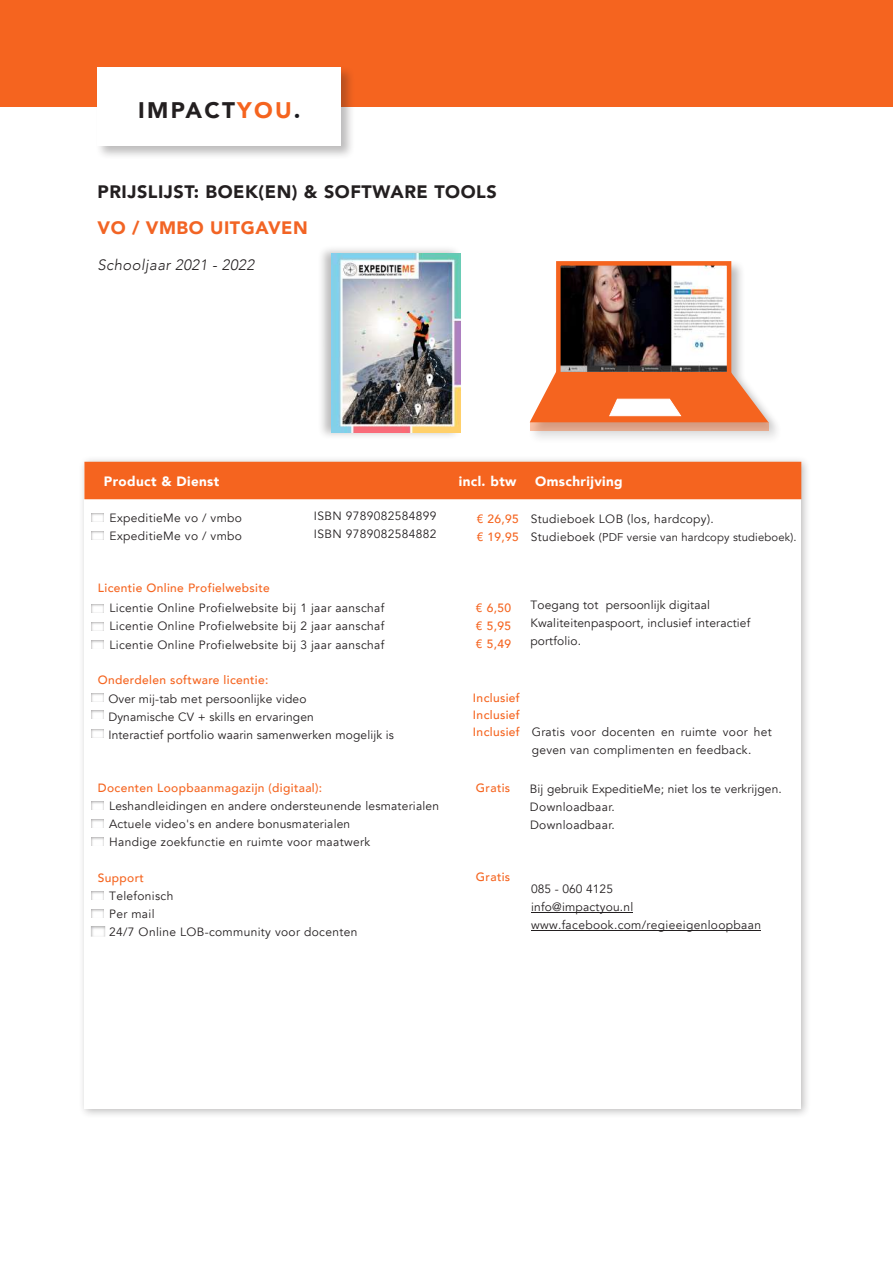
<style>
.page{position:relative;width:893px;height:1263px;background:#fff}
.page>*{position:absolute;margin:0;border:0;box-sizing:border-box;transform-origin:0 0}
.t1{font:900 22.5px "Avenir";letter-spacing:.1em;color:#231f20}
.t2{font:900 18px "Avenir";letter-spacing:.03em;color:#231f20}
.t3{font:900 18px "Avenir";letter-spacing:.03em;color:#f26424}
.t4{font:italic 300 15px "Avenir";letter-spacing:.025em;color:#231f20}
.t5{font:900 13.5px "Avenir";letter-spacing:.03em;color:#fff}
.t6{font:12px/18px "Avenir";letter-spacing:.03em;color:#231f20}
.t7{font:12px/18px "Avenir";letter-spacing:.01em;color:#231f20}
.t8{font:500 12px/16.8px "Avenir";letter-spacing:.03em;color:#f5641f}
.t9{font:11.25px "Avenir";letter-spacing:.015em;color:#231f20}
.s1{color:#f5641f}
.s2{color:#191a1f}
.s3{font-weight:500;color:#f5641f}
.s4{font-weight:500;font-size:12px;color:#f5641f}
.s5{font-size:12px}
</style>
<div class="page">
<div style="left:78px;top:456px;width:734px;height:663px;background:#231f20;opacity:.3"></div>
<div style="left:84px;top:462px;width:717px;height:647px;background:#fff"></div>
<div style="left:84px;top:462px;width:717px;height:37px;background:#f5641f"></div>
<div style="left:0;top:0;width:893px;height:106px;background:#f5641f"></div>
<div style="left:95px;top:65px;width:261px;height:95px;background:#231f20;opacity:.3"></div>
<div style="left:98px;top:68px;width:243px;height:78px;background:#fff"></div>
<div style="left:528px;top:259px;width:254px;height:186px;background:#231f20;opacity:.3"></div>
<svg style="left:528px;top:368px;width:243px;height:56px"></svg>
<img style="left:561px;top:266px;width:165px;height:106px">
<div style="left:556px;top:261px;width:175px;height:119px;border:4px solid #f5641f"></div>
<div style="left:530px;top:422px;width:238px;height:9px;background:#dba085"></div>
<div style="left:317px;top:245px;width:146px;height:195px;background:#231f20;opacity:.3"></div>
<img style="left:332px;top:253px;width:129px;height:179px">
<div style="left:89px;top:511px;width:15px;height:11px;background:#231f20;opacity:.4"></div>
<div style="left:89px;top:602px;width:15px;height:11px;background:#231f20;opacity:.4"></div>
<div style="left:89px;top:620px;width:15px;height:11px;background:#231f20;opacity:.4"></div>
<div style="left:89px;top:639px;width:15px;height:10px;background:#231f20;opacity:.4"></div>
<div style="left:89px;top:529px;width:15px;height:11px;background:#231f20;opacity:.4"></div>
<div style="left:89px;top:691px;width:15px;height:11px;background:#231f20;opacity:.4"></div>
<div style="left:89px;top:709px;width:15px;height:10px;background:#231f20;opacity:.4"></div>
<div style="left:89px;top:727px;width:15px;height:11px;background:#231f20;opacity:.4"></div>
<div style="left:89px;top:817px;width:15px;height:11px;background:#231f20;opacity:.4"></div>
<div style="left:89px;top:799px;width:15px;height:11px;background:#231f20;opacity:.4"></div>
<div style="left:89px;top:835px;width:15px;height:11px;background:#231f20;opacity:.4"></div>
<div style="left:89px;top:889px;width:15px;height:11px;background:#231f20;opacity:.4"></div>
<div style="left:89px;top:908px;width:15px;height:10px;background:#231f20;opacity:.4"></div>
<hr style="left:531px;top:930px;width:230px;height:1px;background:#231f20">
<hr style="left:531px;top:912px;width:102px;height:1px;background:#231f20">
<img style="left:91px;top:926px;width:15px;height:11px">
<h1 class="t1" style="left:138px;top:91px;width:164px">IMPACT<span class="s1">YOU</span><span class="s2">.</span></h1>
<h2 class="t2" style="left:98px;top:176px;width:401px">PRIJSLIJST: BOEK(EN) &amp; SOFTWARE TOOLS</h2>
<h2 class="t3" style="left:98px;top:212px;width:212px">VO / VMBO UITGAVEN</h2>
<p class="t4" style="left:98px;top:256px;width:158px">Schooljaar 2021 - 2022</p>
<p class="t5" style="left:104px;top:470px;width:117px">Product &amp; Dienst</p>
<p class="t5" style="left:459px;top:470px;width:59px">incl. btw</p>
<p class="t5" style="left:535px;top:470px;width:89px">Omschrijving</p>
<p class="t6" style="left:98px;top:510px;width:145px">- ExpeditieMe vo / vmbo</p>
<p class="t6" style="left:98px;top:528px;width:145px">- ExpeditieMe vo / vmbo</p>
<p class="t8" style="left:98px;top:579px;width:173px">Licentie Online Profielwebsite</p>
<p class="t6" style="left:314px;top:507px;width:124px">ISBN 9789082584899<br>ISBN 9789082584882</p>
<p class="t6" style="left:477px;top:510px;width:239px"><span class="s3">€ 26,95</span> Studieboek LOB (los, hardcopy).</p>
<p class="t9" style="left:477px;top:531px;width:321px"><span class="s4">€ 19,95</span> <span class="s5">Studieboek</span> (PDF versie van hardcopy studieboek).</p>
<p class="t6" style="left:98px;top:600px;width:287px">- Licentie Online Profielwebsite bij 1 jaar aanschaf</p>
<p class="t6" style="left:98px;top:618px;width:287px">- Licentie Online Profielwebsite bij 2 jaar aanschaf</p>
<p class="t6" style="left:98px;top:636px;width:287px">- Licentie Online Profielwebsite bij 3 jaar aanschaf</p>
<p class="t8" style="left:476px;top:635px;width:37px">€ 5,49</p>
<p class="t8" style="left:98px;top:671px;width:172px">Onderdelen software licentie:</p>
<p class="t8" style="left:476px;top:598px;width:37px;line-height:18px">€ 6,50 € 5,95</p>
<p class="t7" style="left:108px;top:690px;width:287px">Over mij-tab met persoonlijke video<br>Dynamische CV + skills en ervaringen<br>Interactief portfolio waarin samenwerken mogelijk is</p>
<p class="t8" style="left:473px;top:689px;width:48px;text-align:justify">Inclusief Inclusief Inclusief</p>
<p class="t8" style="left:98px;top:779px;width:226px">Docenten Loopbaanmagazijn (digitaal):</p>
<p class="t8" style="left:476px;top:779px;width:36px">Gratis</p>
<p class="t6" style="left:97px;top:797px;width:343px">- Leshandleidingen en andere ondersteunende lesmaterialen</p>
<p class="t6" style="left:97px;top:815px;width:254px">- Actuele video's en andere bonusmaterialen</p>
<p class="t6" style="left:97px;top:833px;width:274px">- Handige zoekfunctie en ruimte voor maatwerk</p>
<p class="t8" style="left:98px;top:869px;width:48px">Support</p>
<p class="t8" style="left:476px;top:868px;width:36px">Gratis</p>
<p class="t6" style="left:97px;top:887px;width:77px">- Telefonisch</p>
<p class="t6" style="left:97px;top:905px;width:59px">- Per mail</p>
<p class="t6" style="left:97px;top:923px;width:261px">- 24/7 Online LOB-community voor docenten</p>
<p class="t6" style="left:530px;top:596px;width:221px">Toegang tot persoonlijk digitaal<br>Kwaliteitenpaspoort, inclusief interactief portfolio.</p>
<p class="t6" style="left:532px;top:723px;width:242px">Gratis voor docenten en ruimte voor het geven van complimenten en feedback.</p>
<p class="t7" style="left:530px;top:780px;width:253px">Bij gebruik ExpeditieMe; niet los te verkrijgen.<br>Downloadbaar.<br>Downloadbaar.</p>
<p class="t6" style="left:531px;top:880px;width:231px">085 - 060 4125<br>info@impactyou.nl www.facebook.com/regieeigenloopbaan</p>
</div>
